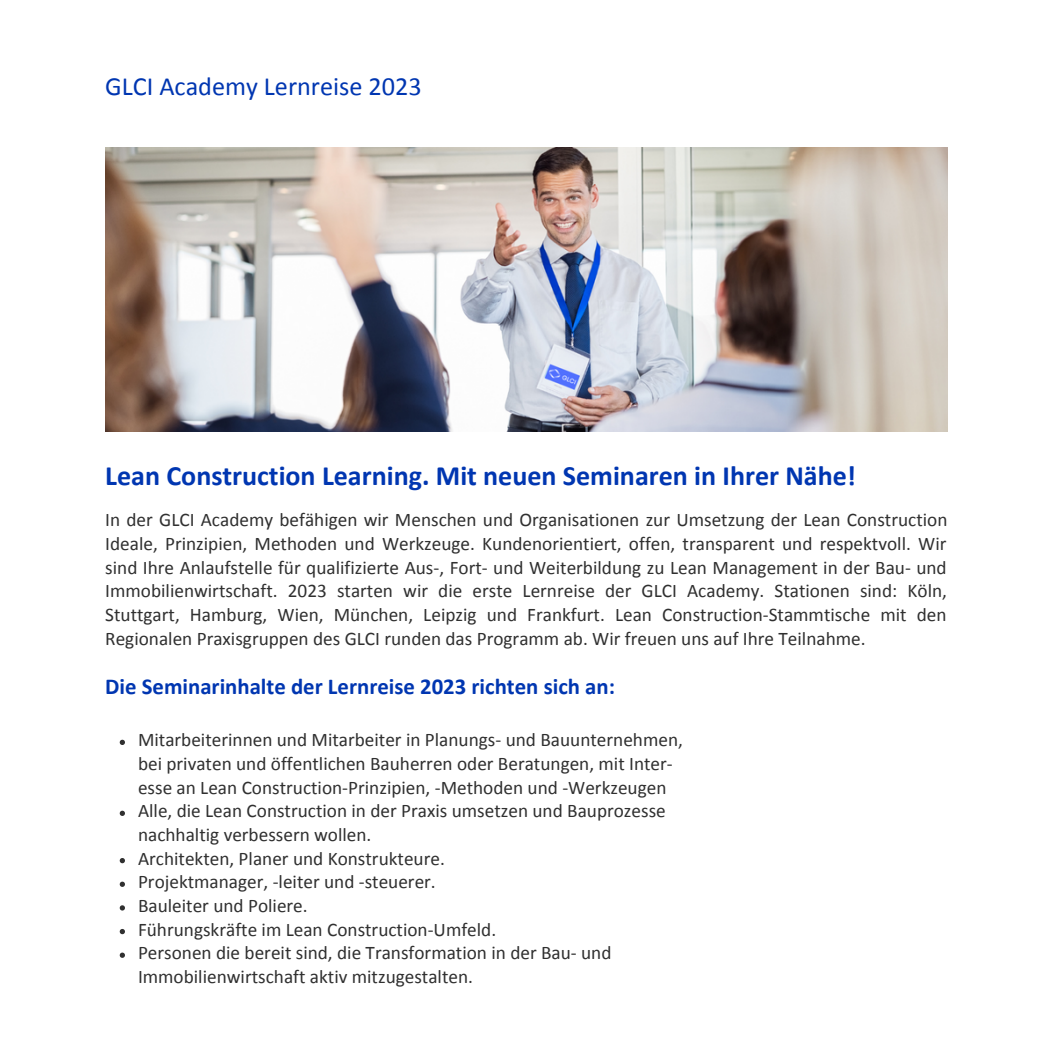
<style>
.page{position:relative;width:1052px;height:1052px;background:#fff}
.page>*{position:absolute;margin:0;border:0;box-sizing:border-box;transform-origin:0 0}
.t1{font:700 28px "Calibri";color:#0036b1}
.t2{font:26.25px "Calibri";color:#0036b1}
.t3{font:700 22.75px "Calibri";color:#0036b1}
.t4{font:19.25px/23.6px "Calibri";color:#303030;text-align:justify}
</style>
<div class="page">
<img style="left:105px;top:148px;width:842px;height:283px">
<svg style="left:120px;top:739px;width:5px;height:6px"></svg>
<svg style="left:120px;top:810px;width:5px;height:5px"></svg>
<svg style="left:120px;top:858px;width:5px;height:5px"></svg>
<svg style="left:120px;top:881px;width:5px;height:5px"></svg>
<svg style="left:120px;top:905px;width:5px;height:5px"></svg>
<svg style="left:120px;top:929px;width:5px;height:5px"></svg>
<svg style="left:120px;top:952px;width:5px;height:5px"></svg>
<h2 class="t2" style="left:105px;top:75px;width:318px">GLCI Academy Lernreise 2023</h2>
<h1 class="t1" style="left:105px;top:463px;width:752px">Lean Construction Learning. Mit neuen Seminaren in Ihrer Nähe!</h1>
<p class="t4" style="left:105px;top:509px;width:843px">In der GLCI Academy befähigen wir Menschen und Organisationen zur Umsetzung der Lean Construction Ideale, Prinzipien, Methoden und Werkzeuge. Kundenorientiert, offen, transparent und respektvoll. Wir sind Ihre Anlaufstelle für qualifizierte Aus-, Fort- und Weiterbildung zu Lean Management in der Bau- und Immobilienwirtschaft. 2023 starten wir die erste Lernreise der GLCI Academy. Stationen sind: Köln, Stuttgart, Hamburg, Wien, München, Leipzig und Frankfurt. Lean Construction-Stammtische mit den Regionalen Praxisgruppen des GLCI runden das Programm ab. Wir freuen uns auf Ihre Teilnahme.</p>
<p class="t3" style="left:105px;top:676px;width:511px">Die Seminarinhalte der Lernreise 2023 richten sich an:</p>
<p class="t4" style="left:138px;top:729px;width:546px;text-align:left">Mitarbeiterinnen und Mitarbeiter in Planungs- und Bauunternehmen, bei privaten und öffentlichen Bauherren oder Beratungen, mit Inter&shy;esse an Lean Construction-Prinzipien, -Methoden und -Werkzeugen Alle, die Lean Construction in der Praxis umsetzen und Bauprozesse nachhaltig verbessern wollen.<br>Architekten, Planer und Konstrukteure.<br>Projektmanager, -leiter und -steuerer.<br>Bauleiter und Poliere.<br>Führungskräfte im Lean Construction-Umfeld.<br>Personen die bereit sind, die Transformation in der Bau- und Immobilienwirtschaft aktiv mitzugestalten.</p>
</div>
